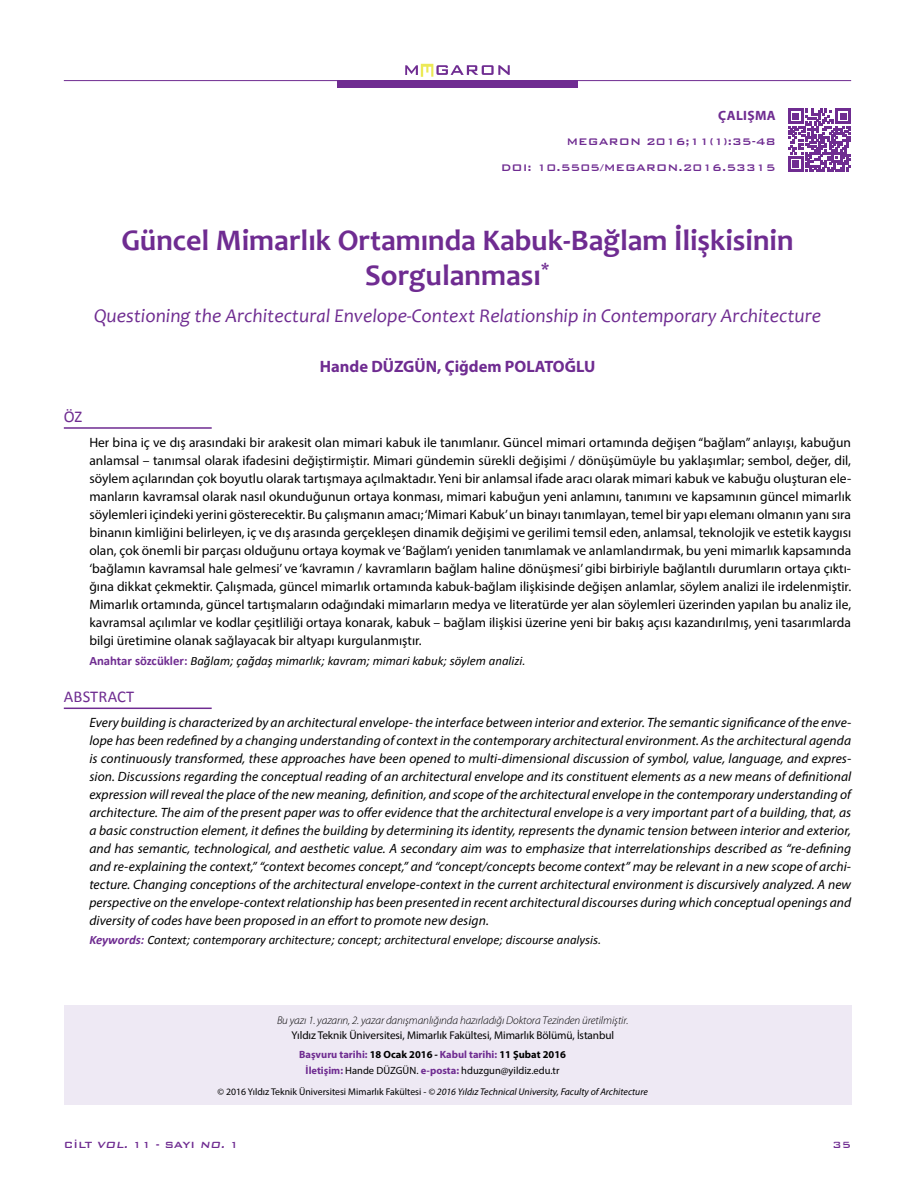
<style>
.page{position:relative;width:915px;height:1191px;background:#fff}
.page>*{position:absolute;margin:0;border:0;box-sizing:border-box;transform-origin:0 0}
.t1{font:700 30px/34.5px "Candara";color:#6f2c91;text-align:center}
.t2{font:italic 19.5px "Candara";color:#6f2c91}
.t3{font:700 16.5px "Myriad Pro";color:#6f2c91}
.t4{font:16.5px "Calibri";letter-spacing:.01em;color:#6f2c91}
.t5{font:italic 13.5px/18px "Myriad Pro";letter-spacing:.005em;color:#000;text-align:justify}
.t6{font:13.5px/18px "Myriad Pro";color:#000;text-align:justify}
.t7{font:700 13.5px "Myriad Pro";letter-spacing:.025em;color:#6f2c91}
.t8{font:italic 12.75px "Calibri";color:#000}
.t9{font:500 12.75px/25.5px "Bank Gothic";color:#6f2c91;text-align:right}
.t10{font:500 12px "Bank Gothic BT";color:#6f2c91}
.t11{font:italic 300 11.25px "Myriad Pro";letter-spacing:-.01em;color:#000}
.t12{font:11.25px "Myriad Pro";letter-spacing:-.01em;color:#000}
.t13{font:700 10.5px/16.8px "Myriad Pro";color:#6f2c91;text-align:center}
.t14{font:italic 9.75px "Myriad Pro";color:#000}
.s1{font-weight:700;font-style:normal;color:#6f2c91}
.s2{font-weight:700;color:#6f2c91}
.s3{color:#000}
.s4{font-style:italic;color:#000}
.s5{font-weight:400;color:#000}
.s6{font-style:normal}
.s7{font-style:italic}
</style>
<div class="page">
<div style="left:64px;top:1005px;width:786px;height:100px;background:#eee9f4"></div>
<div style="left:337px;top:80px;width:240px;height:8px;background:#6f2c91"></div>
<svg style="left:405px;top:64px;width:104px;height:13px"></svg>
<hr style="left:64px;top:80px;width:786px;height:1px;background:#6f2c91">
<svg style="left:788px;top:109px;width:62px;height:62px"></svg>
<hr style="left:64px;top:427px;width:148px;height:2px;background:#6f2c91">
<hr style="left:64px;top:707px;width:148px;height:2px;background:#6f2c91">
<p class="t7" style="left:718px;top:106px;width:59px">ÇALIŞMA</p>
<p class="t9" style="left:500px;top:128px;width:276px">MEGARON 2016;11(1):35-48<br>DOI: 10.5505/MEGARON.2016.53315</p>
<h1 class="t1" style="left:121px;top:223px;width:673px">Güncel Mimarlık Ortamında Kabuk-Bağlam İlişkisinin<br>Sorgulanması<sup>*</sup></h1>
<h2 class="t2" style="left:94px;top:304px;width:728px">Questioning the Architectural Envelope-Context Relationship in Contemporary Architecture</h2>
<p class="t3" style="left:319px;top:355px;width:277px">Hande DÜZGÜN, Çiğdem POLATOĞLU</p>
<p class="t4" style="left:64px;top:406px;width:20px">ÖZ</p>
<p class="t6" style="left:89px;top:433px;width:763px">Her bina iç ve dış arasındaki bir arakesit olan mimari kabuk ile tanımlanır. Güncel mimari ortamında değişen “bağlam” anlayışı, kabuğun anlamsal – tanımsal olarak ifadesini değiştirmiştir. Mimari gündemin sürekli değişimi / dönüşümüyle bu yaklaşımlar; sembol, değer, dil, söylem açılarından çok boyutlu olarak tartışmaya açılmaktadır. Yeni bir anlamsal ifade aracı olarak mimari kabuk ve kabuğu oluşturan ele&shy;manların kavramsal olarak nasıl okunduğunun ortaya konması, mimari kabuğun yeni anlamını, tanımını ve kapsamının güncel mimarlık söylemleri içindeki yerini gösterecektir. Bu çalışmanın amacı; ‘Mimari Kabuk’ un binayı tanımlayan, temel bir yapı elemanı olmanın yanı sıra binanın kimliğini belirleyen, iç ve dış arasında gerçekleşen dinamik değişimi ve gerilimi temsil eden, anlamsal, teknolojik ve estetik kaygısı olan, çok önemli bir parçası olduğunu ortaya koymak ve ‘Bağlam’ı yeniden tanımlamak ve anlamlandırmak, bu yeni mimarlık kapsamında ‘bağlamın kavramsal hale gelmesi’ ve ‘kavramın / kavramların bağlam haline dönüşmesi’ gibi birbiriyle bağlantılı durumların ortaya çıktı&shy;ğına dikkat çekmektir. Çalışmada, güncel mimarlık ortamında kabuk-bağlam ilişkisinde değişen anlamlar, söylem analizi ile irdelenmiştir.<br>Mimarlık ortamında, güncel tartışmaların odağındaki mimarların medya ve literatürde yer alan söylemleri üzerinden yapılan bu analiz ile, kavramsal açılımlar ve kodlar çeşitliliği ortaya konarak, kabuk – bağlam ilişkisi üzerine yeni bir bakış açısı kazandırılmış, yeni tasarımlarda bilgi üretimine olanak sağlayacak bir altyapı kurgulanmıştır.</p>
<p class="t8" style="left:89px;top:652px;width:437px"><span class="s1">Anahtar sözcükler:</span> Bağlam; çağdaş mimarlık; kavram; mimari kabuk; söylem analizi.</p>
<p class="t4" style="left:64px;top:686px;width:72px">ABSTRACT</p>
<p class="t5" style="left:89px;top:713px;width:763px">Every building is characterized by an architectural envelope- the interface between interior and exterior. The semantic significance of the enve&shy;lope has been redefined by a changing understanding of context in the contemporary architectural environment. As the architectural agenda is continuously transformed, these approaches have been opened to multi-dimensional discussion of symbol, value, language, and expres&shy;sion. Discussions regarding the conceptual reading of an architectural envelope and its constituent elements as a new means of definitional expression will reveal the place of the new meaning, definition, and scope of the architectural envelope in the contemporary understanding of architecture. The aim of the present paper was to offer evidence that the architectural envelope is a very important part of a building, that, as a basic construction element, it defines the building by determining its identity, represents the dynamic tension between interior and exterior, and has semantic, technological, and aesthetic value. A secondary aim was to emphasize that interrelationships described as “re-defining and re-explaining the context,” “context becomes concept,” and “concept/concepts become context” may be relevant in a new scope of archi&shy;tecture. Changing conceptions of the architectural envelope-context in the current architectural environment is discursively analyzed. A new perspective on the envelope-context relationship has been presented in recent architectural discourses during which conceptual openings and diversity of codes have been proposed in an effort to promote new design.</p>
<p class="t8" style="left:89px;top:932px;width:513px"><span class="s2">Keywords:</span> Context; contemporary architecture; concept; architectural envelope; discourse analysis.</p>
<p class="t11" style="left:277px;top:1014px;width:353px">Bu yazı 1. yazarın, 2. yazar danışmanlığında hazırladığı Doktora Tezinden üretilmiştir.</p>
<p class="t12" style="left:291px;top:1028px;width:324px">Yıldız Teknik Üniversitesi, Mimarlık Fakültesi, Mimarlık Bölümü, İstanbul</p>
<p class="t13" style="left:299px;top:1045px;width:268px">Başvuru tarihi: <span class="s3">18 Ocak 2016</span> <span class="s4">-</span> Kabul tarihi: <span class="s3">11 Şubat 2016<br></span>İletişim: <span class="s5">Hande DÜZGÜN.</span> e-posta: <span class="s5">hduzgun@yildiz.edu.tr</span></p>
<p class="t14" style="left:217px;top:1085px;width:432px"><span class="s6">© 2016 Yıldız Teknik Üniversitesi Mimarlık Fakültesi -</span> © 2016 Yıldız Technical University, Faculty of Architecture</p>
<p class="t10" style="left:64px;top:1138px;width:176px">CİLT <span class="s7">VOL.</span> 11 - SAYI <span class="s7">NO.</span> 1</p>
<p class="t10" style="left:832px;top:1138px;width:20px">35</p>
</div>
